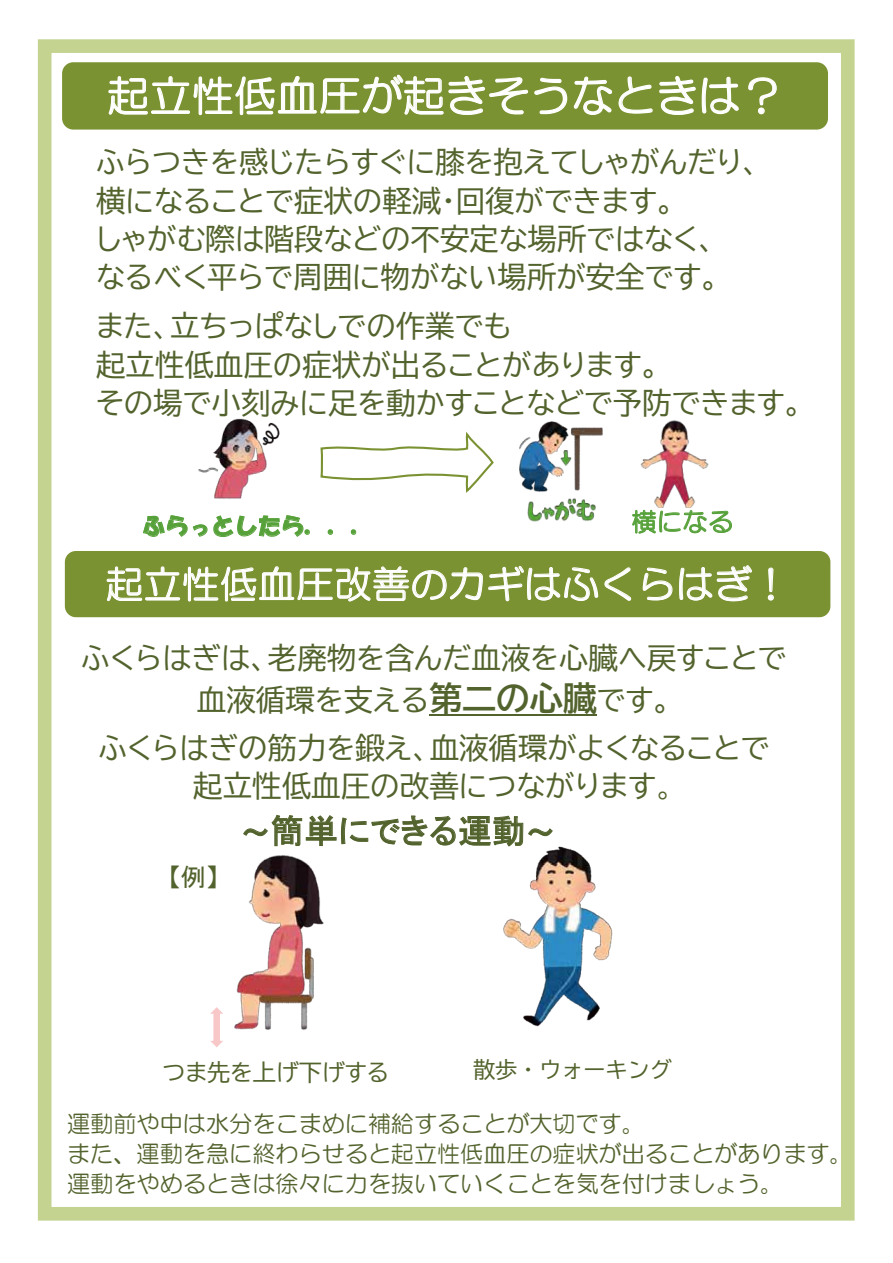
<style>
.page{position:relative;width:893px;height:1263px;background:#fff}
.page>*{position:absolute;margin:0;border:0;box-sizing:border-box;transform-origin:0 0}
.t1{font:42.15px "HG Maru Gothic MPRO";letter-spacing:.005em;color:#fff}
.t2{font:37.8px "HG Maru Gothic MPRO";letter-spacing:.005em;color:#fff}
.t3{font:33.45px "MS P Gothic";letter-spacing:.01em;color:#53632d}
.t4{font:29.55px/38.2px "BIZ UDP Gothic";color:#53632d}
.t5{font:25.2px "HG Maru Gothic MPRO";color:#56a139}
.t6{font:25.2px "MS P Gothic";color:#53632d}
.t7{font:23.1px/30px "HG Maru Gothic MPRO";color:#53632d}
.t8{font:23.1px "HG Soei Kakupoptai";color:#56a139}
.t9{font:23.1px "BIZ UDP Gothic";color:#53632d}
.t10{font:22.2px "BIZ UD Gothic";letter-spacing:-.005em;color:#53632d}
.s1{font-family:"BIZ UDP Gothic Bold";font-size:33.45px}
.s2{font-family:"MS P Gothic"}
.s3{font-size:29.55px}
</style>
<div class="page">
<div style="left:38px;top:39px;width:817px;height:1181px;border:14px solid #c4d490"></div>
<div style="left:62px;top:62px;width:766px;height:68px;background:#7b9232;border-radius:11px"></div>
<svg style="left:108px;top:74px;width:460px;height:42px"></svg>
<svg style="left:574px;top:76px;width:38px;height:39px"></svg>
<svg style="left:618px;top:76px;width:35px;height:38px"></svg>
<svg style="left:659px;top:76px;width:80px;height:39px"></svg>
<svg style="left:748px;top:77px;width:29px;height:38px"></svg>
<div style="left:65px;top:551px;width:765px;height:66px;background:#7b9232;border-radius:11px"></div>
<svg style="left:106px;top:566px;width:526px;height:36px"></svg>
<svg style="left:642px;top:565px;width:110px;height:37px"></svg>
<svg style="left:767px;top:567px;width:7px;height:34px"></svg>
<img style="left:198px;top:418px;width:82px;height:81px">
<svg style="left:320px;top:431px;width:174px;height:62px"></svg>
<img style="left:519px;top:421px;width:84px;height:101px">
<img style="left:640px;top:420px;width:69px;height:88px">
<div style="left:597px;top:508px;width:171px;height:27px;background:#fff"></div>
<svg style="left:632px;top:510px;width:100px;height:24px"></svg>
<svg style="left:143px;top:515px;width:44px;height:22px"></svg>
<svg style="left:193px;top:524px;width:15px;height:13px"></svg>
<svg style="left:214px;top:515px;width:96px;height:22px"></svg>
<svg style="left:327px;top:529px;width:6px;height:6px"></svg>
<svg style="left:351px;top:529px;width:5px;height:6px"></svg>
<hr style="left:429px;top:714px;width:168px;height:2px;background:#53632d">
<svg style="left:243px;top:815px;width:310px;height:32px"></svg>
<img style="left:234px;top:855px;width:90px;height:175px">
<svg style="left:210px;top:1007px;width:13px;height:40px"></svg>
<img style="left:489px;top:840px;width:124px;height:187px">
<h1 class="t1" style="left:107px;top:75px;width:677px">起立性低血圧が起きそうなときは？</h1>
<p class="t4" style="left:96px;top:143px;width:665px">ふらつきを感じたらすぐに膝を抱えてしゃがんだり、横になることで症状の軽減・回復ができます。<br>しゃがむ際は階段などの不安定な場所ではなく、<br>なるべく平らで周囲に物がない場所が安全です。</p>
<p class="t4" style="left:96px;top:307px;width:708px">また、立ちっぱなしでの作業でも<br>起立性低血圧の症状が出ることがあります。<br>その場で小刻みに足を動かすことなどで予防できます。</p>
<p class="t8" style="left:142px;top:514px;width:233px">ふらっとしたら．．．</p>
<p class="t5" style="left:631px;top:509px;width:103px">横になる</p>
<p class="t2" style="left:106px;top:565px;width:686px">起立性低血圧改善のカギはふくらはぎ！</p>
<p class="t4" style="left:81px;top:636px;width:707px;line-height:42.6px;text-align:center">ふくらはぎは、老廃物を含んだ血液を心臓へ戻すことで血液循環を支える<span class="s1">第二の心臓</span>です。</p>
<p class="t4" style="left:98px;top:729px;width:673px;text-align:center">ふくらはぎの筋力を鍛え、血液循環がよくなることで起立性低血圧の改善につながります<span class="s2">。</span></p>
<p class="t3" style="left:241px;top:814px;width:316px"><span class="s3">～</span>簡単にできる運動<span class="s3">～</span></p>
<p class="t6" style="left:168px;top:864px;width:52px">【例】</p>
<p class="t9" style="left:163px;top:1061px;width:228px">つま先を上げ下げする</p>
<p class="t10" style="left:473px;top:1058px;width:200px">散歩・ウォーキング</p>
<p class="t7" style="left:67px;top:1108px;width:787px">運動前や中は水分をこまめに補給することが大切です。<br>また、運動を急に終わらせると起立性低血圧の症状が出ることがあります。運動をやめるときは徐々に力を抜いていくことを気を付けましょう。</p>
</div>
